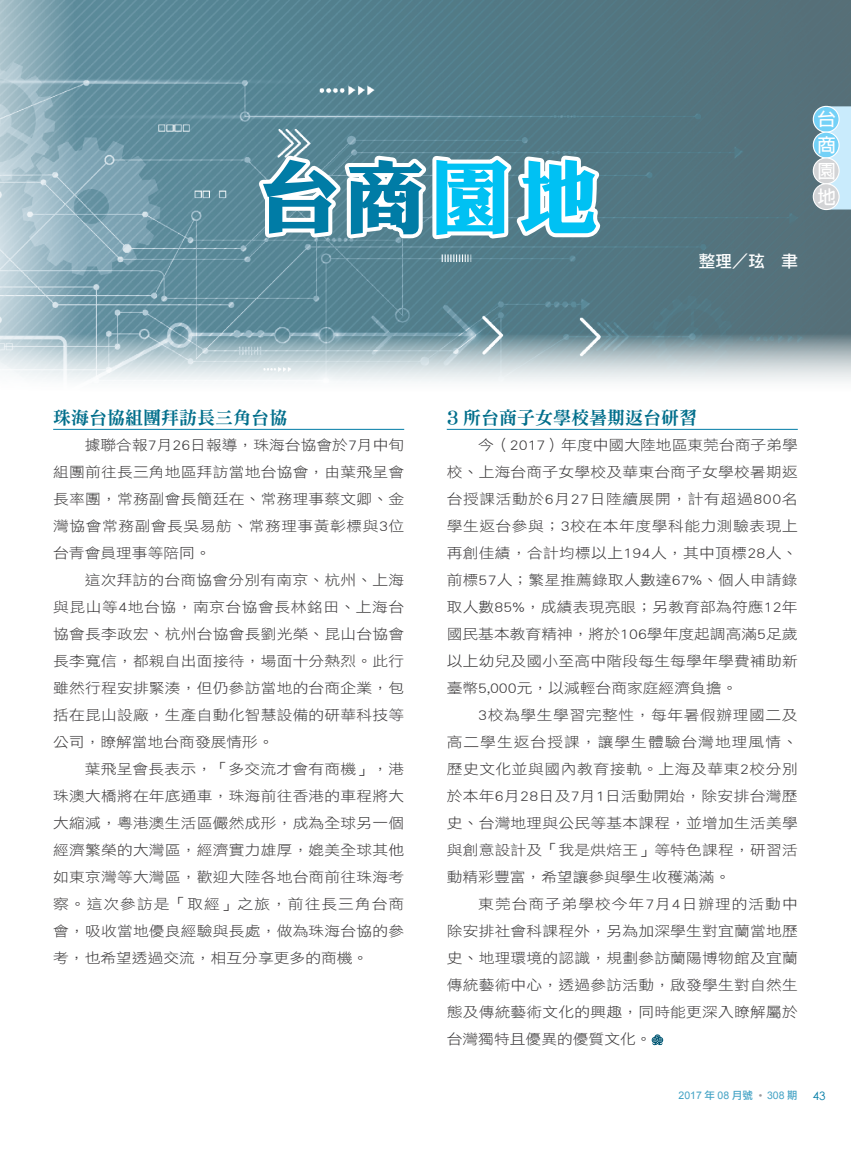
<style>
.page{position:relative;width:851px;height:1149px;background:#fff}
.page>*{position:absolute;margin:0;border:0;box-sizing:border-box;transform-origin:0 0}
.t1{font:79.8px "DF Li King Hei W8 WIN BF";color:#007ca6}
.t2{font:700 18.45px/26px "Lin Gothic";color:#fff;text-align:justify}
.t3{font:18px "DFN Ming W9 WINP BF";color:#006e8b}
.t4{font:16.5px "DF Li Hei Std W5";color:#fff}
.t5{font:14.1px/27px "DF Li Hei Std W3";letter-spacing:.015em;color:#373536;text-align:justify;scale:1.11 1}
.t6{font:11.55px "Century Gothic";color:#007ca6}
.t7{font:10.5px "Arial";color:#44a3c5}
.s1{color:#00c1f3}
.s2{font-family:"DF Li Hei Std W5"}
.s3{font-family:"Adobe Ming Std";font-weight:300;color:#97989c}
</style>
<div class="page">
<hr style="left:53px;top:429px;width:351px;height:1px;background:#007ca6">
<hr style="left:446px;top:429px;width:351px;height:1px;background:#007ca6">
<svg style="left:651px;top:1034px;width:12px;height:10px"></svg>
<img style="left:0;top:0;width:850px;height:382px">
<svg style="left:205px;top:150px;width:402px;height:280px"></svg>
<div style="left:826px;top:106px;width:24px;height:103px;background:#c9ebfc"></div>
<div style="left:813px;top:106px;width:26px;height:26px;background:#74d1f7;border-radius:50%"></div>
<div style="left:812px;top:106px;width:27px;height:27px;border:1px solid #fff;border-radius:50%"></div>
<div style="left:813px;top:132px;width:26px;height:26px;background:#74d1f7;border-radius:50%"></div>
<div style="left:812px;top:132px;width:27px;height:26px;border:1px solid #fff;border-radius:50%"></div>
<div style="left:813px;top:158px;width:26px;height:26px;background:#d3d4d6;border-radius:50%"></div>
<div style="left:812px;top:157px;width:27px;height:27px;border:1px solid #fff;border-radius:50%"></div>
<div style="left:813px;top:184px;width:26px;height:25px;background:#d3d4d6;border-radius:50%"></div>
<div style="left:812px;top:183px;width:27px;height:27px;border:1px solid #fff;border-radius:50%"></div>
<h1 class="t1" style="left:259px;top:157px;width:340px">台商<span class="s1">園地</span></h1>
<p class="t4" style="left:698px;top:252px;width:100px">整理／玹　聿</p>
<h2 class="t2" style="left:817px;top:106px;width:19px">台商園地</h2>
<p class="t3" style="left:53px;top:409px;width:236px">珠海台協組團拜訪長三角台協</p>
<p class="t5" style="left:53px;top:431px;width:318px;text-indent:32px">據聯合報7月26日報導，珠海台協會於7月中旬組團前往長三角地區拜訪當地台協會，由葉飛呈會長率團，常務副會長簡廷在、常務理事蔡文卿、金灣協會常務副會長吳易舫、常務理事黃彰標與3位台青會員理事等陪同。</p>
<p class="t5" style="left:53px;top:566px;width:318px;text-indent:32px">這次拜訪的台商協會分別有南京、杭州、上海與昆山等4地台協，南京台協會長林銘田、上海台協會長李政宏、杭州台協會長劉光榮、昆山台協會長李寬信，都親自出面接待，場面十分熱烈。此行雖然行程安排緊湊，但仍參訪當地的台商企業，包括在昆山設廠，生產自動化智慧設備的研華科技等公司，瞭解當地台商發展情形。</p>
<p class="t5" style="left:53px;top:755px;width:318px;text-indent:32px">葉飛呈會長表示，「多交流才會有商機」，港珠澳大橋將在年底通車，珠海前往香港的車程將大大縮減，粵港澳生活區儼然成形，成為全球另一個經濟繁榮的大灣區，經濟實力雄厚，媲美全球其他如東京灣等大灣區，歡迎大陸各地台商前往珠海考察。這次參訪是「取經」之旅，前往長三角台商會，吸收當地優良經驗與長處，做為珠海台協的參考，也希望透過交流，相互分享更多的商機。</p>
<p class="t3" style="left:446px;top:409px;width:252px">3 所台商子女學校暑期返台研習</p>
<p class="t5" style="left:446px;top:431px;width:318px;text-indent:32px">今（2017）年度中國大陸地區東莞台商子弟學校、上海台商子女學校及華東台商子女學校暑期返台授課活動於6月27日陸續展開，計有超過800名學生返台參與；3校在本年度學科能力測驗表現上再創佳績，合計均標以上194人，其中頂標28人、前標57人；繁星推薦錄取人數達67%、個人申請錄取人數85%，成績表現亮眼；另教育部為符應12年國民基本教育精神，將於106學年度起調高滿5足歲以上幼兒及國小至高中階段每生每學年學費補助新臺幣5,000元，以減輕台商家庭經濟負擔。</p>
<p class="t5" style="left:446px;top:701px;width:318px;text-indent:32px">3校為學生學習完整性，每年暑假辦理國二及高二學生返台授課，讓學生體驗台灣地理風情、歷史文化並與國內教育接軌。上海及華東2校分別於本年6月28日及7月1日活動開始，除安排台灣歷史、台灣地理與公民等基本課程，並增加生活美學與創意設計及「我是烘焙王」等特色課程，研習活動精彩豐富，希望讓參與學生收穫滿滿。</p>
<p class="t5" style="left:446px;top:890px;width:318px;text-indent:32px">東莞台商子弟學校今年7月4日辦理的活動中除安排社會科課程外，另為加深學生對宜蘭當地歷史、地理環境的認識，規劃參訪蘭陽博物館及宜蘭傳統藝術中心，透過參訪活動，啟發學生對自然生態及傳統藝術文化的興趣，同時能更深入瞭解屬於台灣獨特且優異的優質文化。</p>
<p class="t7" style="left:678px;top:1089px;width:121px">2017 <span class="s2">年</span> 08 <span class="s2">月號</span> <span class="s3">˙</span>308 <span class="s2">期</span></p>
<p class="t6" style="left:812px;top:1087px;width:14px">43</p>
</div>
